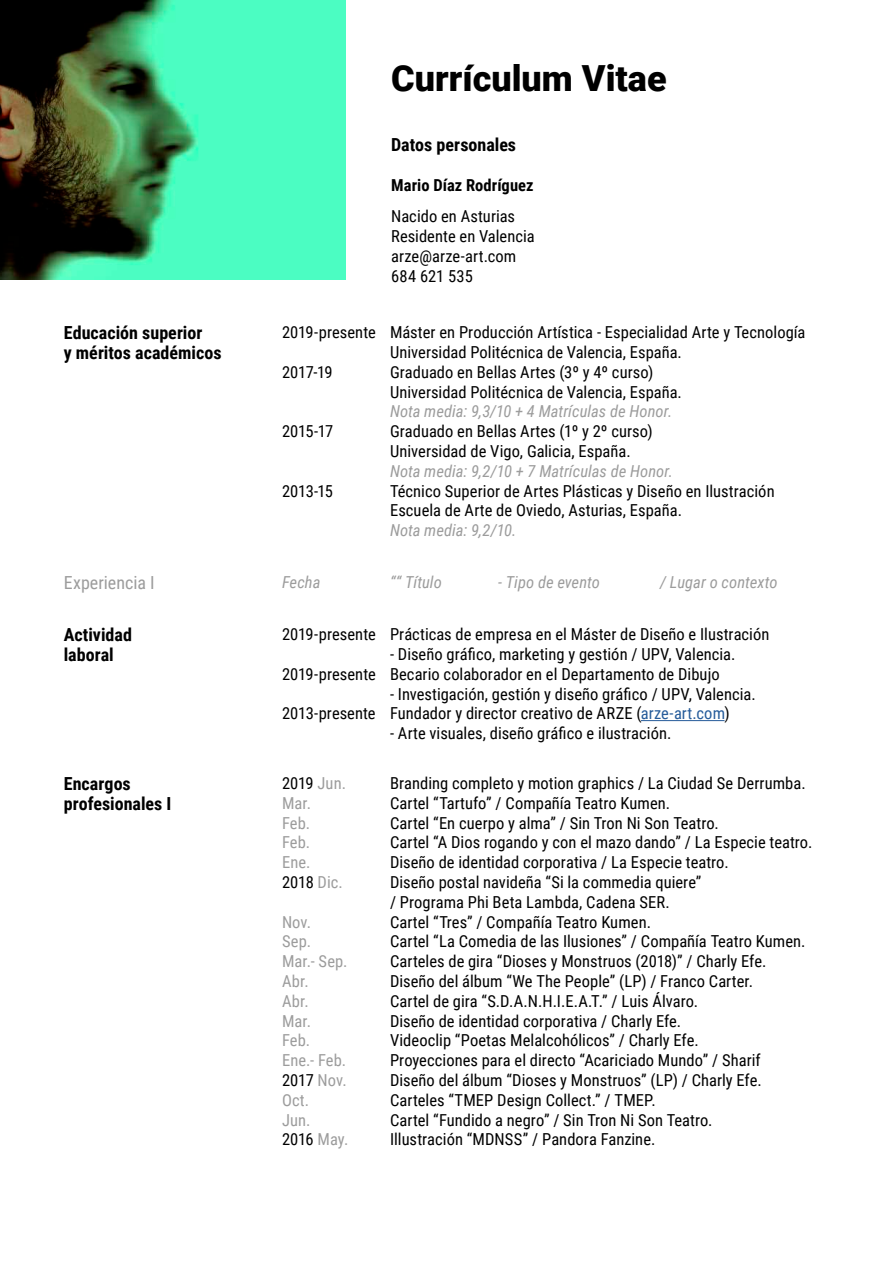
<style>
.page{position:relative;width:893px;height:1263px;background:#fff}
.page>*{position:absolute;margin:0;border:0;box-sizing:border-box;transform-origin:0 0}
.t1{font:900 36px "Roboto";color:#000}
.t2{font:700 18px/19.5px "Roboto Condensed";color:#000}
.t3{font:18px "Roboto Condensed";color:#9c9c9c}
.t4{font:16.5px/19.8px "Roboto Condensed";color:#000}
.t5{font:italic 16.5px "Roboto Condensed";color:#9c9c9c}
.t6{font:16.5px "Roboto Condensed";letter-spacing:.005em;color:#9c9c9c}
.t7{font:700 16.5px "Roboto Condensed";letter-spacing:.005em;color:#000}
.s1{color:#255b9a}
.s2{color:#9c9c9c}
</style>
<div class="page">
<hr style="left:641px;top:720px;width:83px;height:1px;background:#255b9a">
<div style="left:279px;top:0;width:66px;height:280px;background:#4bfdc2"></div>
<img style="left:0;top:0;width:279px;height:280px">
<h1 class="t1" style="left:391px;top:53px;width:277px">Currículum Vitae</h1>
<p class="t2" style="left:64px;top:322px;width:159px">Educación superior<br>y méritos académicos</p>
<p class="t2" style="left:391px;top:134px;width:126px">Datos personales</p>
<p class="t7" style="left:391px;top:173px;width:144px">Mario Díaz Rodríguez</p>
<p class="t4" style="left:391px;top:206px;width:145px">Nacido en Asturias<br>Residente en Valencia arze@arze-art.com<br>684 621 535</p>
<p class="t4" style="left:282px;top:322px;width:525px">2019-presente Máster en Producción Artística - Especialidad Arte y Tecnología</p>
<p class="t4" style="left:390px;top:341px;width:293px">Universidad Politécnica de Valencia, España.</p>
<p class="t4" style="left:282px;top:361px;width:52px">2017-19</p>
<p class="t4" style="left:390px;top:361px;width:293px">Graduado en Bellas Artes (3º y 4º curso)<br>Universidad Politécnica de Valencia, España.</p>
<p class="t5" style="left:390px;top:400px;width:284px">Nota media: 9,3/10 + 4 Matrículas de Honor.</p>
<p class="t4" style="left:282px;top:421px;width:53px">2015-17</p>
<p class="t4" style="left:390px;top:421px;width:264px">Graduado en Bellas Artes (1º y 2º curso)<br>Universidad de Vigo, Galicia, España.</p>
<p class="t5" style="left:390px;top:459px;width:285px">Nota media: 9,2/10 + 7 Matrículas de Honor.</p>
<p class="t4" style="left:282px;top:480px;width:52px">2013-15</p>
<p class="t4" style="left:390px;top:480px;width:386px">Técnico Superior de Artes Plásticas y Diseño en Ilustración<br>Escuela de Arte de Oviedo, Asturias, España.</p>
<p class="t5" style="left:390px;top:519px;width:128px">Nota media: 9,2/10.</p>
<p class="t3" style="left:64px;top:570px;width:92px">Experiencia I</p>
<p class="t5" style="left:282px;top:570px;width:40px">Fecha</p>
<p class="t5" style="left:390px;top:570px;width:53px">““ Título</p>
<p class="t5" style="left:498px;top:570px;width:103px">- Tipo de evento</p>
<p class="t5" style="left:660px;top:570px;width:119px">/ Lugar o contexto</p>
<p class="t2" style="left:64px;top:624px;width:70px">Actividad laboral</p>
<p class="t4" style="left:282px;top:624px;width:489px">2019-presente Prácticas de empresa en el Máster de Diseño e Ilustración</p>
<p class="t4" style="left:282px;top:644px;width:455px;text-indent:108px">- Diseño gráfico, marketing y gestión / UPV, Valencia.<br>2019-presente Becario colaborador en el Departamento de Dibujo</p>
<p class="t4" style="left:282px;top:683px;width:475px;text-indent:108px">- Investigación, gestión y diseño gráfico / UPV, Valencia.<br>2013-presente Fundador y director creativo de ARZE (<span class="s1">arze-art.com</span>)</p>
<p class="t4" style="left:390px;top:723px;width:283px">- Arte visuales, diseño gráfico e ilustración.</p>
<p class="t2" style="left:64px;top:773px;width:109px">Encargos profesionales I</p>
<p class="t4" style="left:282px;top:773px;width:65px">2019 <span class="s2">Jun.</span></p>
<p class="t4" style="left:390px;top:773px;width:417px">Branding completo y motion graphics / La Ciudad Se Derrumba.</p>
<p class="t6" style="left:282px;top:791px;width:30px">Mar.</p>
<p class="t4" style="left:390px;top:792px;width:282px">Cartel “Tartufo” / Compañía Teatro Kumen.</p>
<p class="t6" style="left:282px;top:811px;width:30px">Feb.</p>
<p class="t4" style="left:390px;top:812px;width:330px">Cartel “En cuerpo y alma” / Sin Tron Ni Son Teatro.</p>
<p class="t6" style="left:282px;top:831px;width:30px">Feb.</p>
<p class="t4" style="left:390px;top:832px;width:424px">Cartel “A Dios rogando y con el mazo dando” / La Especie teatro.</p>
<p class="t6" style="left:282px;top:851px;width:30px">Ene.</p>
<p class="t4" style="left:390px;top:852px;width:340px">Diseño de identidad corporativa / La Especie teatro.</p>
<p class="t4" style="left:282px;top:872px;width:62px">2018 <span class="s2">Dic.</span></p>
<p class="t4" style="left:390px;top:872px;width:313px">Diseño postal navideña “Si la commedia quiere” / Programa Phi Beta Lambda, Cadena SER.</p>
<p class="t6" style="left:282px;top:910px;width:31px">Nov.</p>
<p class="t4" style="left:390px;top:911px;width:262px">Cartel “Tres” / Compañía Teatro Kumen.</p>
<p class="t6" style="left:282px;top:930px;width:30px">Sep.</p>
<p class="t4" style="left:390px;top:931px;width:417px">Cartel “La Comedia de las Ilusiones” / Compañía Teatro Kumen.</p>
<p class="t6" style="left:282px;top:950px;width:67px">Mar.- Sep.</p>
<p class="t4" style="left:390px;top:951px;width:378px">Carteles de gira “Dioses y Monstruos (2018)” / Charly Efe.</p>
<p class="t6" style="left:282px;top:970px;width:28px">Abr.</p>
<p class="t4" style="left:390px;top:971px;width:365px">Diseño del álbum “We The People” (LP) / Franco Carter.</p>
<p class="t6" style="left:282px;top:989px;width:28px">Abr.</p>
<p class="t4" style="left:390px;top:990px;width:310px">Cartel de gira “S.D.A.N.H.I.E.A.T.” / Luis Álvaro.</p>
<p class="t6" style="left:282px;top:1009px;width:30px">Mar.</p>
<p class="t4" style="left:390px;top:1010px;width:293px">Diseño de identidad corporativa / Charly Efe.</p>
<p class="t6" style="left:282px;top:1029px;width:30px">Feb.</p>
<p class="t4" style="left:390px;top:1030px;width:310px">Videoclip “Poetas Melalcohólicos” / Charly Efe.</p>
<p class="t6" style="left:282px;top:1049px;width:66px">Ene.- Feb.</p>
<p class="t4" style="left:390px;top:1050px;width:372px">Proyecciones para el directo “Acariciado Mundo” / Sharif</p>
<p class="t4" style="left:282px;top:1070px;width:66px">2017 <span class="s2">Nov.</span></p>
<p class="t4" style="left:390px;top:1070px;width:373px">Diseño del álbum “Dioses y Monstruos” (LP) / Charly Efe.</p>
<p class="t6" style="left:282px;top:1088px;width:29px">Oct.</p>
<p class="t4" style="left:390px;top:1089px;width:267px">Carteles “TMEP Design Collect.” / TMEP.</p>
<p class="t6" style="left:282px;top:1108px;width:30px">Jun.</p>
<p class="t4" style="left:390px;top:1109px;width:324px">Cartel “Fundido a negro” / Sin Tron Ni Son Teatro.</p>
<p class="t4" style="left:282px;top:1129px;width:68px">2016 <span class="s2">May.</span></p>
<p class="t4" style="left:390px;top:1129px;width:267px">Illustración “MDNSS” / Pandora Fanzine.</p>
</div>
